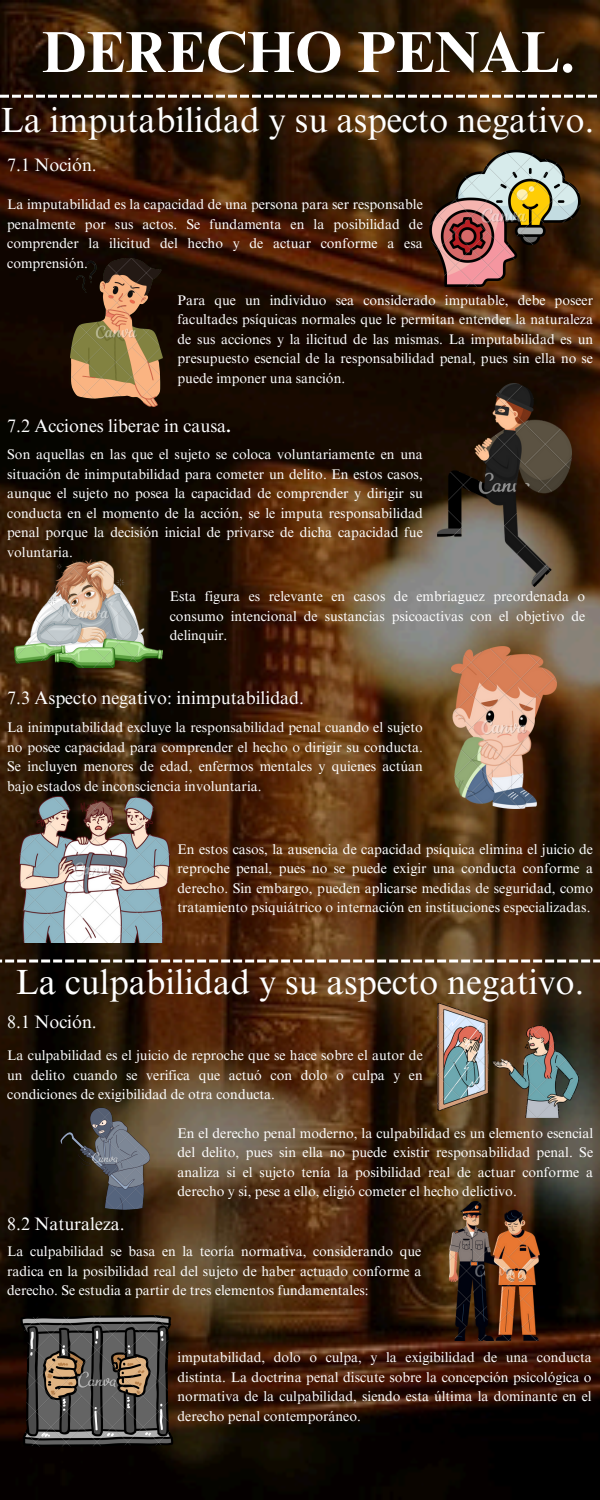
<style>
.page{position:relative;width:600px;height:1500px;background:#fff}
.page>*{position:absolute;margin:0;border:0;box-sizing:border-box;transform-origin:0 0}
.t1{font:700 58px "Times NRMT Pro";color:#fff}
.t2{font:35px "Times NRMT Pro";color:#fff}
.t3{font:18px "Times NRMT Pro";color:#fff}
.t4{font:14px/19.5px "Times NRMT Pro";color:#fff;text-align:justify}
.s1{font-weight:700}
</style>
<div class="page">
<img style="left:0;top:0;width:600px;height:1500px">
<svg style="left:0;top:95px;width:597px;height:3px"></svg>
<img style="left:423px;top:146px;width:163px;height:141px">
<img style="left:71px;top:258px;width:92px;height:148px">
<img style="left:15px;top:559px;width:147px;height:108px">
<img style="left:437px;top:384px;width:134px;height:203px">
<img style="left:452px;top:647px;width:104px;height:162px">
<img style="left:19px;top:797px;width:151px;height:145px">
<svg style="left:0;top:960px;width:600px;height:3px"></svg>
<img style="left:437px;top:1004px;width:141px;height:113px">
<img style="left:60px;top:1108px;width:89px;height:102px">
<img style="left:450px;top:1202px;width:90px;height:139px">
<img style="left:20px;top:1315px;width:153px;height:132px">
<p class="t1" style="left:42px;top:30px;width:535px">DERECHO PENAL.</p>
<h1 class="t2" style="left:0;top:107px;width:595px">La imputabilidad y su aspecto negativo.</h1>
<p class="t3" style="left:7px;top:158px;width:91px">7.1 Noción.</p>
<h2 class="t4" style="left:7px;top:196px;width:417px">La imputabilidad es la capacidad de una persona para ser responsable penalmente por sus actos. Se fundamenta en la posibilidad de comprender la ilicitud del hecho y de actuar conforme a esa comprensión.</h2>
<p class="t4" style="left:178px;top:292px;width:417px">Para que un individuo sea considerado imputable, debe poseer facultades psíquicas normales que le permitan entender la naturaleza de sus acciones y la ilicitud de las mismas. La imputabilidad es un presupuesto esencial de la responsabilidad penal, pues sin ella no se puede imponer una sanción.</p>
<h3 class="t3" style="left:7px;top:419px;width:225px">7.2 Acciones liberae in causa<span class="s1">.</span></h3>
<p class="t4" style="left:7px;top:447px;width:417px">Son aquellas en las que el sujeto se coloca voluntariamente en una situación de inimputabilidad para cometer un delito. En estos casos, aunque el sujeto no posea la capacidad de comprender y dirigir su conducta en el momento de la acción, se le imputa responsabilidad penal porque la decisión inicial de privarse de dicha capacidad fue voluntaria.</p>
<p class="t4" style="left:170px;top:589px;width:417px">Esta figura es relevante en casos de embriaguez preordenada o consumo intencional de sustancias psicoactivas con el objetivo de delinquir.</p>
<p class="t3" style="left:7px;top:691px;width:298px">7.3 Aspecto negativo: inimputabilidad.</p>
<p class="t4" style="left:7px;top:719px;width:417px">La inimputabilidad excluye la responsabilidad penal cuando el sujeto no posee capacidad para comprender el hecho o dirigir su conducta.<br>Se incluyen menores de edad, enfermos mentales y quienes actúan bajo estados de inconsciencia involuntaria.</p>
<p class="t4" style="left:178px;top:841px;width:417px">En estos casos, la ausencia de capacidad psíquica elimina el juicio de reproche penal, pues no se puede exigir una conducta conforme a derecho. Sin embargo, pueden aplicarse medidas de seguridad, como tratamiento psiquiátrico o internación en instituciones especializadas.</p>
<p class="t2" style="left:16px;top:968px;width:570px">La culpabilidad y su aspecto negativo.</p>
<p class="t3" style="left:7px;top:1015px;width:91px">8.1 Noción.</p>
<p class="t4" style="left:7px;top:1047px;width:417px">La culpabilidad es el juicio de reproche que se hace sobre el autor de un delito cuando se verifica que actuó con dolo o culpa y en condiciones de exigibilidad de otra conducta.</p>
<p class="t4" style="left:178px;top:1125px;width:417px">En el derecho penal moderno, la culpabilidad es un elemento esencial del delito, pues sin ella no puede existir responsabilidad penal. Se analiza si el sujeto tenía la posibilidad real de actuar conforme a derecho y si, pese a ello, eligió cometer el hecho delictivo.</p>
<h3 class="t3" style="left:7px;top:1217px;width:119px">8.2 Naturaleza.</h3>
<p class="t4" style="left:7px;top:1243px;width:416px">La culpabilidad se basa en la teoría normativa, considerando que radica en la posibilidad real del sujeto de haber actuado conforme a derecho. Se estudia a partir de tres elementos fundamentales:</p>
<p class="t4" style="left:178px;top:1349px;width:416px">imputabilidad, dolo o culpa, y la exigibilidad de una conducta distinta. La doctrina penal discute sobre la concepción psicológica o normativa de la culpabilidad, siendo esta última la dominante en el derecho penal contemporáneo.</p>
</div>
